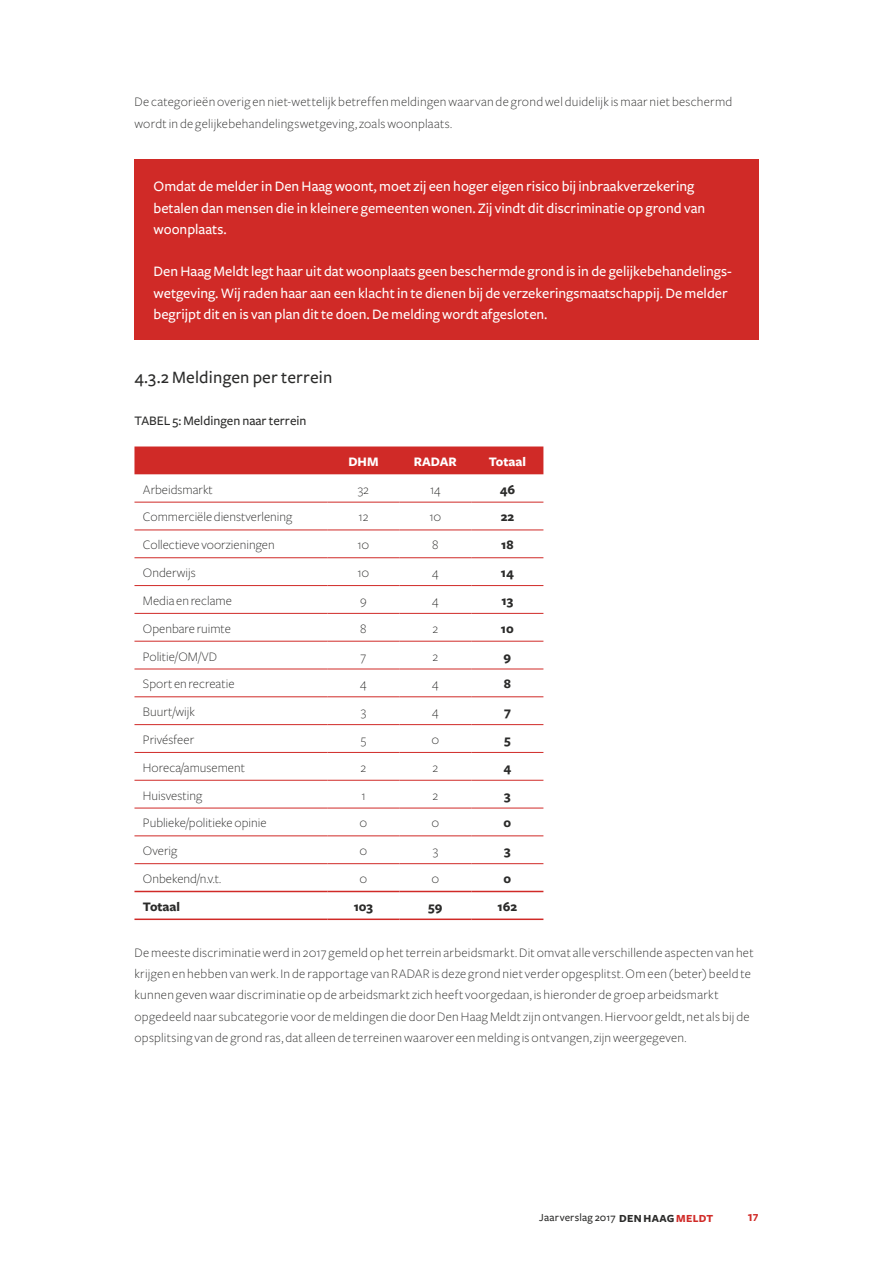
<style>
.page{position:relative;width:893px;height:1263px;background:#fff}
.page>*{position:absolute;margin:0;border:0;box-sizing:border-box;transform-origin:0 0}
.t1{font:500 18px "Freight Sans";letter-spacing:.01em;color:#2b2b2a}
.t2{font:500 15px/21.3px "Freight Sans";color:#fff}
.t3{font:300 13.5px/21.3px "Freight Sans";letter-spacing:.015em;color:#2b2b2a}
.t4{font:700 13.5px "Freight Sans";color:#2b2b2a}
.t5{font:500 13.5px "Freight Sans";color:#2b2b2a}
.t6{font:700 13.5px "Freight Sans";color:#fff}
.t7{font:500 11.25px "Freight Sans";letter-spacing:.02em;color:#2b2b2a}
.t8{font:11.25px "Freight Sans Bold SC";color:#d02a27}
.s1{font-weight:700}
.s2{font-weight:700;color:#d02a27}
</style>
<div class="page">
<div style="left:134px;top:446px;width:409px;height:28px;background:#d02a27"></div>
<hr style="left:134px;top:502px;width:193px;height:1px;background:#d02a27">
<hr style="left:327px;top:502px;width:72px;height:1px;background:#d02a27">
<hr style="left:399px;top:502px;width:72px;height:1px;background:#d02a27">
<hr style="left:471px;top:502px;width:72px;height:1px;background:#d02a27">
<hr style="left:134px;top:530px;width:193px;height:1px;background:#d02a27">
<hr style="left:327px;top:530px;width:72px;height:1px;background:#d02a27">
<hr style="left:399px;top:530px;width:72px;height:1px;background:#d02a27">
<hr style="left:471px;top:530px;width:72px;height:1px;background:#d02a27">
<hr style="left:134px;top:557px;width:193px;height:1px;background:#d02a27">
<hr style="left:327px;top:557px;width:72px;height:1px;background:#d02a27">
<hr style="left:399px;top:557px;width:72px;height:1px;background:#d02a27">
<hr style="left:471px;top:557px;width:72px;height:1px;background:#d02a27">
<hr style="left:134px;top:585px;width:193px;height:1px;background:#d02a27">
<hr style="left:327px;top:585px;width:72px;height:1px;background:#d02a27">
<hr style="left:399px;top:585px;width:72px;height:1px;background:#d02a27">
<hr style="left:471px;top:585px;width:72px;height:1px;background:#d02a27">
<hr style="left:134px;top:613px;width:193px;height:1px;background:#d02a27">
<hr style="left:327px;top:613px;width:72px;height:1px;background:#d02a27">
<hr style="left:399px;top:613px;width:72px;height:1px;background:#d02a27">
<hr style="left:471px;top:613px;width:72px;height:1px;background:#d02a27">
<hr style="left:134px;top:641px;width:193px;height:1px;background:#d02a27">
<hr style="left:327px;top:641px;width:72px;height:1px;background:#d02a27">
<hr style="left:399px;top:641px;width:72px;height:1px;background:#d02a27">
<hr style="left:471px;top:641px;width:72px;height:1px;background:#d02a27">
<hr style="left:134px;top:669px;width:193px;height:1px;background:#d02a27">
<hr style="left:327px;top:669px;width:72px;height:1px;background:#d02a27">
<hr style="left:399px;top:669px;width:72px;height:1px;background:#d02a27">
<hr style="left:471px;top:669px;width:72px;height:1px;background:#d02a27">
<hr style="left:134px;top:696px;width:193px;height:1px;background:#d02a27">
<hr style="left:327px;top:696px;width:72px;height:1px;background:#d02a27">
<hr style="left:399px;top:696px;width:72px;height:1px;background:#d02a27">
<hr style="left:471px;top:696px;width:72px;height:1px;background:#d02a27">
<hr style="left:134px;top:724px;width:193px;height:1px;background:#d02a27">
<hr style="left:327px;top:724px;width:72px;height:1px;background:#d02a27">
<hr style="left:399px;top:724px;width:72px;height:1px;background:#d02a27">
<hr style="left:471px;top:724px;width:72px;height:1px;background:#d02a27">
<hr style="left:134px;top:752px;width:193px;height:1px;background:#d02a27">
<hr style="left:327px;top:752px;width:72px;height:1px;background:#d02a27">
<hr style="left:399px;top:752px;width:72px;height:1px;background:#d02a27">
<hr style="left:471px;top:752px;width:72px;height:1px;background:#d02a27">
<hr style="left:134px;top:780px;width:193px;height:1px;background:#d02a27">
<hr style="left:327px;top:780px;width:72px;height:1px;background:#d02a27">
<hr style="left:399px;top:780px;width:72px;height:1px;background:#d02a27">
<hr style="left:471px;top:780px;width:72px;height:1px;background:#d02a27">
<hr style="left:134px;top:808px;width:193px;height:1px;background:#d02a27">
<hr style="left:327px;top:808px;width:72px;height:1px;background:#d02a27">
<hr style="left:399px;top:808px;width:72px;height:1px;background:#d02a27">
<hr style="left:471px;top:808px;width:72px;height:1px;background:#d02a27">
<hr style="left:134px;top:835px;width:193px;height:1px;background:#d02a27">
<hr style="left:327px;top:835px;width:72px;height:1px;background:#d02a27">
<hr style="left:399px;top:835px;width:72px;height:1px;background:#d02a27">
<hr style="left:471px;top:835px;width:72px;height:1px;background:#d02a27">
<hr style="left:134px;top:863px;width:193px;height:1px;background:#d02a27">
<hr style="left:327px;top:863px;width:72px;height:1px;background:#d02a27">
<hr style="left:399px;top:863px;width:72px;height:1px;background:#d02a27">
<hr style="left:471px;top:863px;width:72px;height:1px;background:#d02a27">
<hr style="left:134px;top:891px;width:193px;height:1px;background:#d02a27">
<hr style="left:327px;top:891px;width:72px;height:1px;background:#d02a27">
<hr style="left:399px;top:891px;width:72px;height:1px;background:#d02a27">
<hr style="left:471px;top:891px;width:72px;height:1px;background:#d02a27">
<hr style="left:134px;top:918px;width:193px;height:2px;background:#d02a27">
<hr style="left:327px;top:918px;width:72px;height:2px;background:#d02a27">
<hr style="left:399px;top:918px;width:72px;height:2px;background:#d02a27">
<hr style="left:471px;top:918px;width:72px;height:2px;background:#d02a27">
<div style="left:134px;top:159px;width:624px;height:181px;background:#d02a27"></div>
<p class="t3" style="left:134px;top:92px;width:599px">De categorieën overig en niet-wettelijk betreffen meldingen waarvan de grond wel duidelijk is maar niet beschermd wordt in de gelijkebehandelingswetgeving, zoals woonplaats.</p>
<p class="t2" style="left:154px;top:176px;width:553px">Omdat de melder in Den Haag woont, moet zij een hoger eigen risico bij inbraakverzekering betalen dan mensen die in kleinere gemeenten wonen. Zij vindt dit discriminatie op grond van woonplaats.</p>
<p class="t2" style="left:154px;top:261px;width:580px">Den Haag Meldt legt haar uit dat woonplaats geen beschermde grond is in de gelijkebehandelings&shy;wetgeving. Wij raden haar aan een klacht in te dienen bij de verzekeringsmaatschappij. De melder begrijpt dit en is van plan dit te doen. De melding wordt afgesloten.</p>
<h1 class="t1" style="left:134px;top:367px;width:199px">4.3.2 Meldingen per terrein</h1>
<p class="t5" style="left:134px;top:413px;width:173px">TABEL 5: Meldingen naar terrein</p>
<p class="t6" style="left:348px;top:454px;width:32px">DHM</p>
<p class="t6" style="left:414px;top:454px;width:44px">RADAR</p>
<p class="t6" style="left:489px;top:454px;width:39px">Totaal</p>
<p class="t3" style="left:143px;top:479px;width:71px">Arbeidsmarkt</p>
<p class="t3" style="left:358px;top:479px;width:13px">32</p>
<p class="t3" style="left:430px;top:479px;width:12px">14</p>
<p class="t4" style="left:500px;top:482px;width:17px">46</p>
<p class="t3" style="left:143px;top:507px;width:151px">Commerciële dienstverlening</p>
<p class="t3" style="left:358px;top:507px;width:11px">12</p>
<p class="t3" style="left:429px;top:507px;width:13px">10</p>
<p class="t4" style="left:501px;top:510px;width:15px">22</p>
<p class="t3" style="left:143px;top:534px;width:133px">Collectieve voorzieningen</p>
<p class="t3" style="left:357px;top:534px;width:13px">10</p>
<p class="t3" style="left:432px;top:534px;width:8px">8</p>
<p class="t4" style="left:501px;top:538px;width:14px">18</p>
<p class="t3" style="left:143px;top:562px;width:54px">Onderwijs</p>
<p class="t3" style="left:357px;top:562px;width:13px">10</p>
<p class="t3" style="left:432px;top:562px;width:8px">4</p>
<p class="t4" style="left:501px;top:565px;width:14px">14</p>
<p class="t3" style="left:143px;top:590px;width:90px">Media en reclame</p>
<p class="t3" style="left:360px;top:590px;width:8px">9</p>
<p class="t3" style="left:432px;top:590px;width:8px">4</p>
<p class="t4" style="left:502px;top:593px;width:13px">13</p>
<p class="t3" style="left:143px;top:618px;width:90px">Openbare ruimte</p>
<p class="t3" style="left:360px;top:618px;width:8px">8</p>
<p class="t3" style="left:433px;top:618px;width:7px">2</p>
<p class="t4" style="left:501px;top:621px;width:14px">10</p>
<p class="t3" style="left:143px;top:646px;width:76px">Politie/OM/VD</p>
<p class="t3" style="left:361px;top:646px;width:7px">7</p>
<p class="t3" style="left:433px;top:646px;width:7px">2</p>
<p class="t4" style="left:504px;top:649px;width:9px">9</p>
<p class="t3" style="left:143px;top:674px;width:93px">Sport en recreatie</p>
<p class="t3" style="left:360px;top:674px;width:8px">4</p>
<p class="t3" style="left:432px;top:674px;width:8px">4</p>
<p class="t4" style="left:504px;top:677px;width:9px">8</p>
<p class="t3" style="left:143px;top:701px;width:54px">Buurt/wijk</p>
<p class="t3" style="left:361px;top:701px;width:7px">3</p>
<p class="t3" style="left:432px;top:701px;width:8px">4</p>
<p class="t4" style="left:504px;top:704px;width:8px">7</p>
<p class="t3" style="left:143px;top:729px;width:53px">Privésfeer</p>
<p class="t3" style="left:361px;top:729px;width:7px">5</p>
<p class="t3" style="left:432px;top:729px;width:9px">0</p>
<p class="t4" style="left:504px;top:732px;width:8px">5</p>
<p class="t3" style="left:143px;top:757px;width:104px">Horeca/amusement</p>
<p class="t3" style="left:361px;top:757px;width:7px">2</p>
<p class="t3" style="left:433px;top:757px;width:7px">2</p>
<p class="t4" style="left:504px;top:760px;width:9px">4</p>
<p class="t3" style="left:143px;top:785px;width:61px">Huisvesting</p>
<p class="t3" style="left:361px;top:785px;width:6px">1</p>
<p class="t3" style="left:433px;top:785px;width:7px">2</p>
<p class="t4" style="left:504px;top:788px;width:8px">3</p>
<p class="t3" style="left:143px;top:813px;width:125px">Publieke/politieke opinie</p>
<p class="t3" style="left:360px;top:813px;width:9px">0</p>
<p class="t3" style="left:432px;top:813px;width:9px">0</p>
<p class="t4" style="left:504px;top:816px;width:9px">0</p>
<p class="t3" style="left:143px;top:840px;width:36px">Overig</p>
<p class="t3" style="left:360px;top:840px;width:9px">0</p>
<p class="t3" style="left:433px;top:840px;width:7px">3</p>
<p class="t4" style="left:504px;top:843px;width:8px">3</p>
<p class="t3" style="left:143px;top:868px;width:80px">Onbekend/n.v.t.</p>
<p class="t3" style="left:360px;top:868px;width:9px">0</p>
<p class="t3" style="left:432px;top:868px;width:9px">0</p>
<p class="t4" style="left:504px;top:871px;width:9px">0</p>
<p class="t4" style="left:143px;top:899px;width:39px">Totaal</p>
<p class="t4" style="left:354px;top:899px;width:21px">103</p>
<p class="t4" style="left:428px;top:899px;width:16px">59</p>
<p class="t4" style="left:498px;top:899px;width:21px">162</p>
<p class="t3" style="left:134px;top:942px;width:621px">De meeste discriminatie werd in 2017 gemeld op het terrein arbeidsmarkt. Dit omvat alle verschillende aspecten van het krijgen en hebben van werk. In de rapportage van RADAR is deze grond niet verder opgesplitst. Om een (beter) beeld te kunnen geven waar discriminatie op de arbeidsmarkt zich heeft voorgedaan, is hieronder de groep arbeidsmarkt opgedeeld naar subcategorie voor de meldingen die door Den Haag Meldt zijn ontvangen. Hiervoor geldt, net als bij de opsplitsing van de grond ras, dat alleen de terreinen waarover een melding is ontvangen, zijn weergegeven.</p>
<p class="t7" style="left:539px;top:1211px;width:176px">Jaarverslag 2017 <span class="s1">DEN HAAG</span> <span class="s2">MELDT</span></p>
<p class="t8" style="left:747px;top:1211px;width:13px">17</p>
</div>
